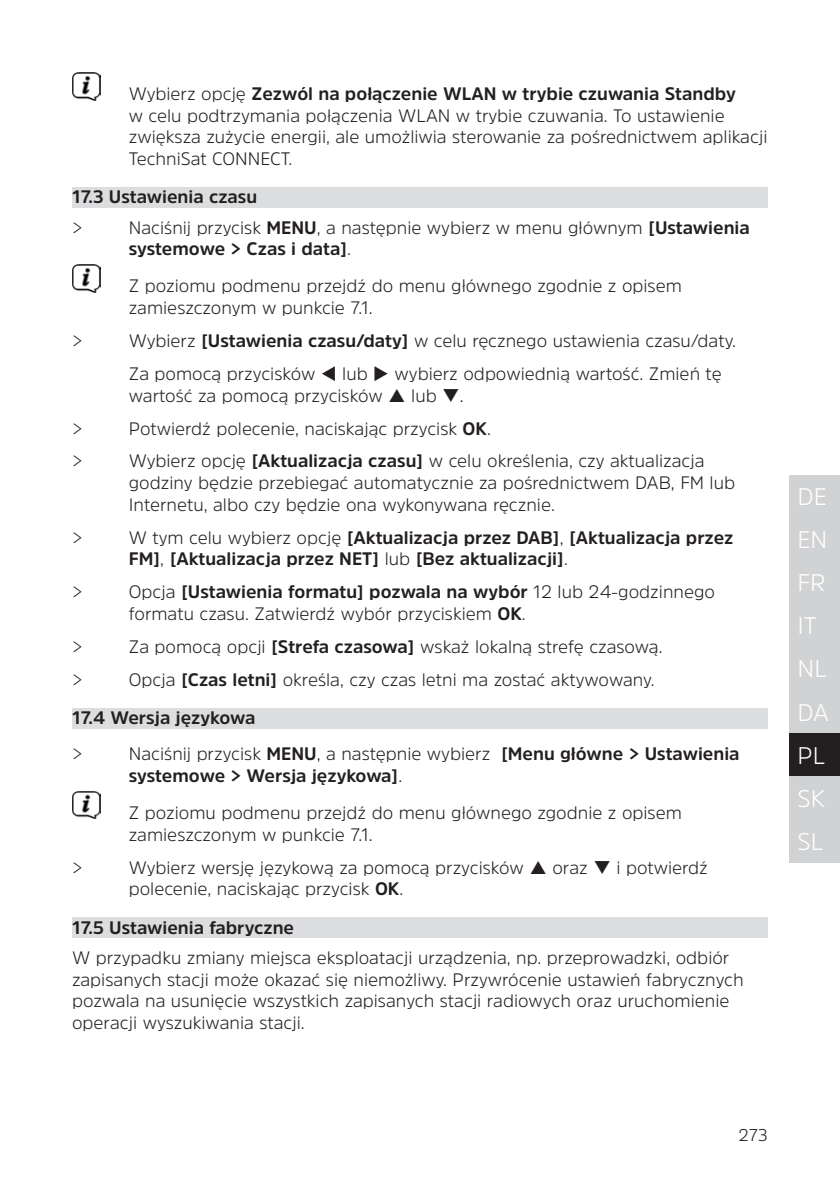
<style>
.page{position:relative;width:840px;height:1191px;background:#fff}
.page>*{position:absolute;margin:0;border:0;box-sizing:border-box;transform-origin:0 0}
.t1{font:300 24px/43px "Amsi Pro";color:#fff}
.Hinweis{font:300 18px/21.6px "Amsi Pro";color:#231f20}
.Einzug{font:300 18px/21.6px "Amsi Pro";color:#231f20}
.Einzug-2{font:700 18px/21.6px "Amsi Pro";color:#231f20}
.t2{font:300 17px "Amsi Pro";color:#231f20}
.s1{font-weight:700}
.s2{font-weight:300}
</style>
<div class="page">
<div style="left:788px;top:518px;width:51px;height:43px;background:#d1d2d4"></div>
<div style="left:788px;top:561px;width:51px;height:43px;background:#d1d2d4"></div>
<div style="left:788px;top:604px;width:51px;height:43px;background:#d1d2d4"></div>
<div style="left:788px;top:647px;width:51px;height:43px;background:#d1d2d4"></div>
<div style="left:788px;top:690px;width:51px;height:43px;background:#d1d2d4"></div>
<div style="left:788px;top:733px;width:51px;height:43px;background:#231f20"></div>
<div style="left:788px;top:776px;width:51px;height:43px;background:#d1d2d4"></div>
<div style="left:788px;top:819px;width:51px;height:43px;background:#d1d2d4"></div>
<div style="left:788px;top:475px;width:51px;height:43px;background:#d1d2d4"></div>
<div style="left:72px;top:187px;width:695px;height:21px;background:#dcdddf"></div>
<div style="left:72px;top:708px;width:695px;height:21px;background:#dcdddf"></div>
<div style="left:72px;top:917px;width:695px;height:21px;background:#dcdddf"></div>
<img style="left:72px;top:72px;width:28px;height:28px">
<img style="left:72px;top:264px;width:28px;height:28px">
<img style="left:72px;top:791px;width:28px;height:28px">
<p class="Hinweis" style="left:129px;top:82px;width:639px">Wybierz opcję <span class="s1">Zezwól na połączenie WLAN w trybie czuwania Standby<br></span>w celu podtrzymania połączenia WLAN w trybie czuwania. To ustawienie zwiększa zużycie energii, ale umożliwia sterowanie za pośrednictwem aplikacji TechniSat CONNECT.</p>
<p class="Einzug-2" style="left:72px;top:186px;width:187px">17.3 Ustawienia czasu</p>
<p class="Hinweis" style="left:72px;top:216px;width:12px">&gt;</p>
<p class="Hinweis" style="left:129px;top:216px;width:622px">Naciśnij przycisk <span class="s1">MENU</span>, a następnie wybierz w menu głównym <span class="s1">[Ustawienia systemowe &gt; Czas i data]</span>.</p>
<p class="Hinweis" style="left:129px;top:275px;width:554px">Z poziomu podmenu przejdź do menu głównego zgodnie z opisem zamieszczonym w punkcie 7.1.</p>
<p class="Einzug" style="left:72px;top:329px;width:12px">&gt;</p>
<p class="Einzug" style="left:129px;top:329px;width:608px">Wybierz <span class="s1">[Ustawienia czasu/daty]</span> w celu ręcznego ustawienia czasu/daty.</p>
<p class="Einzug" style="left:129px;top:362px;width:594px">Za pomocą przycisków ▼ lub ◆ wybierz odpowiednią wartość. Zmień tę wartość za pomocą przycisków</p>
<p class="Einzug" style="left:411px;top:384px;width:54px">lub ❑.</p>
<p class="Einzug" style="left:72px;top:417px;width:12px">&gt;</p>
<p class="Einzug" style="left:129px;top:417px;width:363px">Potwierdź polecenie, naciskając przycisk <span class="s1">OK</span>.</p>
<p class="Einzug" style="left:72px;top:450px;width:12px">&gt;</p>
<p class="Einzug" style="left:129px;top:450px;width:607px">Wybierz opcję <span class="s1">[Aktualizacja czasu]</span> w celu określenia, czy aktualizacja godziny będzie przebiegać automatycznie za pośrednictwem DAB, FM lub<br>Internetu, albo czy będzie ona wykonywana ręcznie.</p>
<p class="Einzug" style="left:72px;top:526px;width:12px">&gt;</p>
<p class="Einzug-2" style="left:129px;top:526px;width:605px"><span class="s2">W tym celu wybierz opcję</span> [Aktualizacja przez DAB]<span class="s2">,</span> [Aktualizacja przez<br>FM]<span class="s2">,</span> [Aktualizacja przez NET] <span class="s2">lub</span> [Bez aktualizacji]<span class="s2">.</span></p>
<p class="Einzug" style="left:72px;top:580px;width:12px">&gt;</p>
<p class="Einzug" style="left:129px;top:580px;width:587px">Opcja <span class="s1">[Ustawienia formatu] pozwala na wybór</span> 12 lub 24-godzinnego formatu czasu. Zatwierdź wybór przyciskiem <span class="s1">OK</span>.</p>
<p class="Einzug" style="left:72px;top:635px;width:12px">&gt;</p>
<p class="Einzug" style="left:129px;top:635px;width:535px">Za pomocą opcji <span class="s1">[Strefa czasowa]</span> wskaż lokalną strefę czasową.</p>
<p class="Einzug" style="left:72px;top:668px;width:12px">&gt;</p>
<p class="Einzug" style="left:129px;top:668px;width:527px">Opcja <span class="s1">[Czas letni]</span> określa, czy czas letni ma zostać aktywowany.</p>
<p class="Einzug-2" style="left:72px;top:707px;width:185px">17.4 Wersja językowa</p>
<p class="Einzug" style="left:72px;top:742px;width:12px">&gt;</p>
<p class="Einzug-2" style="left:129px;top:742px;width:612px"><span class="s2">Naciśnij przycisk</span> MENU<span class="s2">, a następnie wybierz</span> [Menu główne &gt; Ustawienia systemowe &gt; Wersja językowa]<span class="s2">.</span></p>
<p class="Hinweis" style="left:129px;top:801px;width:554px">Z poziomu podmenu przejdź do menu głównego zgodnie z opisem zamieszczonym w punkcie 7.1.</p>
<p class="Einzug" style="left:72px;top:856px;width:12px">&gt;</p>
<p class="Einzug" style="left:129px;top:856px;width:396px">Wybierz wersję językową za pomocą przycisków</p>
<p class="Einzug" style="left:552px;top:856px;width:157px">oraz ❑ i potwierdź</p>
<p class="Einzug" style="left:129px;top:877px;width:276px">polecenie, naciskając przycisk <span class="s1">OK</span>.</p>
<p class="Einzug-2" style="left:72px;top:916px;width:223px">17.5 Ustawienia fabryczne</p>
<p class="Hinweis" style="left:72px;top:946px;width:672px">W przypadku zmiany miejsca eksploatacji urządzenia, np. przeprowadzki, odbiór zapisanych stacji może okazać się niemożliwy. Przywrócenie ustawień fabrycznych pozwala na usunięcie wszystkich zapisanych stacji radiowych oraz uruchomienie operacji wyszukiwania stacji.</p>
<h1 class="t1" style="left:797px;top:474px;width:33px">DE<br>EN<br>FR<br>IT<br>NL<br>DA<br>PL<br>SK<br>SL</h1>
<p class="t2" style="left:738px;top:1123px;width:31px">273</p>
</div>
